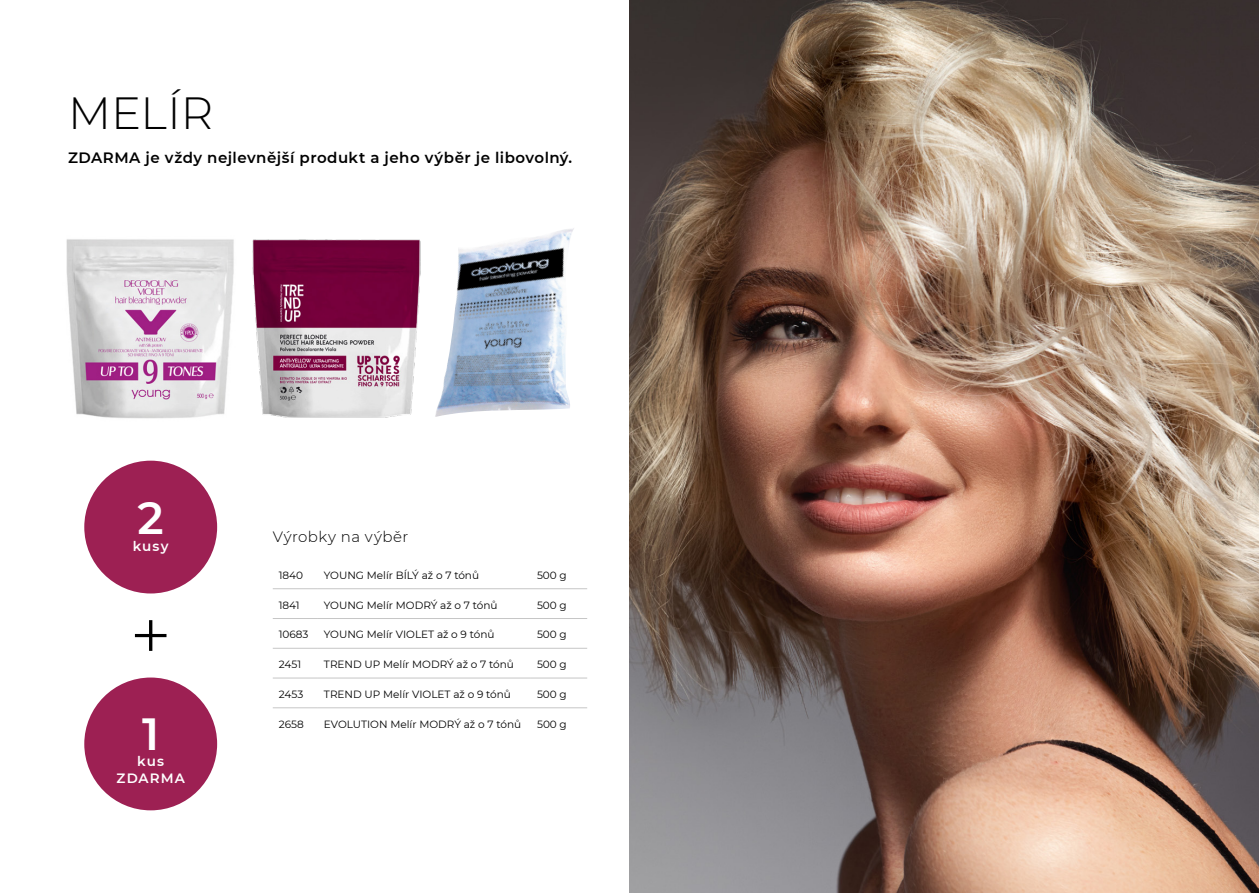
<style>
.page{position:relative;width:1259px;height:893px;background:#fff}
.page>*{position:absolute;margin:0;border:0;box-sizing:border-box;transform-origin:0 0}
.t1{font:300 45px "Montserrat";color:#000}
.t2{font:600 45px "Montserrat";color:#fff}
.t3{font:600 15px "Montserrat";letter-spacing:.03em;color:#000}
.t4{font:300 15px "Montserrat";letter-spacing:.035em;color:#000}
.t5{font:600 13.5px/16.2px "Montserrat";letter-spacing:.08em;color:#fff;text-align:center}
.t6{font:10.5px "Montserrat";color:#000}
</style>
<div class="page">
<svg style="left:135px;top:620px;width:31px;height:31px"></svg>
<div style="left:84px;top:461px;width:133px;height:132px;background:#9d2053;border-radius:50%"></div>
<div style="left:84px;top:677px;width:133px;height:133px;background:#9d2053;border-radius:50%"></div>
<img style="left:66px;top:239px;width:168px;height:180px">
<img style="left:435px;top:228px;width:139px;height:189px">
<img style="left:252px;top:239px;width:169px;height:179px">
<img style="left:629px;top:0;width:630px;height:893px">
<hr style="left:273px;top:588px;width:45px;height:1px;background:#c6c6c6">
<hr style="left:318px;top:588px;width:213px;height:1px;background:#c6c6c6">
<hr style="left:531px;top:588px;width:56px;height:1px;background:#c6c6c6">
<hr style="left:273px;top:618px;width:45px;height:1px;background:#c6c6c6">
<hr style="left:318px;top:618px;width:213px;height:1px;background:#c6c6c6">
<hr style="left:531px;top:618px;width:56px;height:1px;background:#c6c6c6">
<hr style="left:273px;top:648px;width:45px;height:1px;background:#c6c6c6">
<hr style="left:318px;top:648px;width:213px;height:1px;background:#c6c6c6">
<hr style="left:531px;top:648px;width:56px;height:1px;background:#c6c6c6">
<hr style="left:273px;top:678px;width:45px;height:1px;background:#c6c6c6">
<hr style="left:318px;top:678px;width:213px;height:1px;background:#c6c6c6">
<hr style="left:531px;top:678px;width:56px;height:1px;background:#c6c6c6">
<hr style="left:273px;top:707px;width:45px;height:1px;background:#c6c6c6">
<hr style="left:318px;top:707px;width:213px;height:1px;background:#c6c6c6">
<hr style="left:531px;top:707px;width:56px;height:1px;background:#c6c6c6">
<h1 class="t1" style="left:68px;top:83px;width:147px">MELÍR</h1>
<h2 class="t3" style="left:68px;top:147px;width:505px">ZDARMA je vždy nejlevnější produkt a jeho výběr je libovolný.</h2>
<h1 class="t2" style="left:138px;top:486px;width:28px">2</h1>
<p class="t5" style="left:133px;top:537px;width:37px">kusy</p>
<h1 class="t2" style="left:142px;top:702px;width:19px">1</h1>
<p class="t5" style="left:117px;top:753px;width:70px">kus<br>ZDARMA</p>
<h2 class="t4" style="left:273px;top:526px;width:137px">Výrobky na výběr</h2>
<p class="t6" style="left:279px;top:568px;width:26px">1840</p>
<p class="t6" style="left:324px;top:568px;width:157px">YOUNG Melír BÍLÝ až o 7 tónů</p>
<p class="t6" style="left:537px;top:568px;width:31px">500 g</p>
<p class="t6" style="left:279px;top:598px;width:22px">1841</p>
<p class="t6" style="left:324px;top:598px;width:175px">YOUNG Melír MODRÝ až o 7 tónů</p>
<p class="t6" style="left:537px;top:598px;width:31px">500 g</p>
<p class="t6" style="left:279px;top:627px;width:31px">10683</p>
<p class="t6" style="left:324px;top:627px;width:172px">YOUNG Melír VIOLET až o 9 tónů</p>
<p class="t6" style="left:537px;top:627px;width:31px">500 g</p>
<p class="t6" style="left:279px;top:657px;width:24px">2451</p>
<p class="t6" style="left:324px;top:657px;width:192px">TREND UP Melír MODRÝ až o 7 tónů</p>
<p class="t6" style="left:537px;top:657px;width:31px">500 g</p>
<p class="t6" style="left:279px;top:687px;width:26px">2453</p>
<p class="t6" style="left:324px;top:687px;width:188px">TREND UP Melír VIOLET až o 9 tónů</p>
<p class="t6" style="left:537px;top:687px;width:31px">500 g</p>
<p class="t6" style="left:279px;top:717px;width:26px">2658</p>
<p class="t6" style="left:324px;top:717px;width:199px">EVOLUTION Melír MODRÝ až o 7 tónů</p>
<p class="t6" style="left:537px;top:717px;width:31px">500 g</p>
</div>
